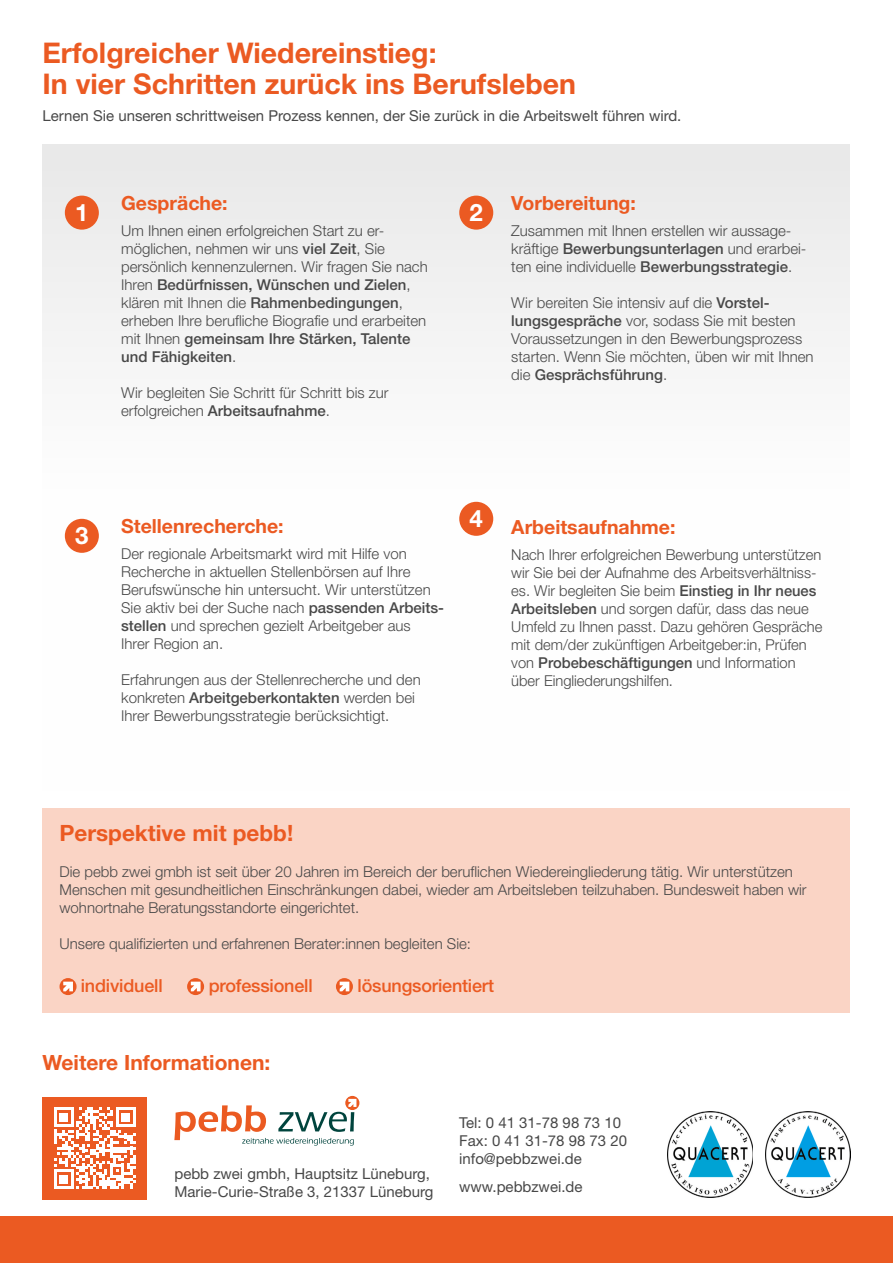
<style>
.page{position:relative;width:893px;height:1263px;background:#fff}
.page>*{position:absolute;margin:0;border:0;box-sizing:border-box;transform-origin:0 0}
.t1{font:700 28.5px/31.5px "Helvetica Neue LT Std";color:#eb5a22}
.t2{font:700 24px "Helvetica Neue LT Std";color:#fff}
.t3{font:700 22.5px "Helvetica Neue LT Std";color:#eb5a22}
.t4{font:700 21px "Helvetica Neue LT Std";color:#eb5a22}
.t5{font:700 19.5px "Helvetica Neue LT Std";color:#eb5a22}
.t6{font:500 18px "Helvetica Neue LT Std";letter-spacing:-.01em;color:#eb5a22}
.t7{font:300 15px/18px "Helvetica Neue LT Std";color:#484848}
.t8{font:15px/18px "Helvetica Neue LT Std";color:#484848}
.s1{font-weight:500}
</style>
<div class="page">
<div style="left:0;top:1216px;width:893px;height:47px;background:#eb5a22"></div>
<div style="left:43px;top:1097px;width:104px;height:102px;background:#eb5a22"></div>
<svg style="left:54px;top:1107px;width:81px;height:82px"></svg>
<img style="left:765px;top:1111px;width:85px;height:86px">
<img style="left:668px;top:1112px;width:85px;height:85px">
<div style="left:43px;top:145px;width:807px;height:646px;background:linear-gradient(to bottom,#ededec,#fff)"></div>
<svg style="left:345px;top:1096px;width:14px;height:14px"></svg>
<svg style="left:174px;top:1099px;width:182px;height:46px"></svg>
<div style="left:43px;top:808px;width:807px;height:204px;background:#fad4c5"></div>
<div style="left:65px;top:196px;width:34px;height:34px;background:#eb5a22;border-radius:50%"></div>
<div style="left:459px;top:196px;width:34px;height:34px;background:#eb5a22;border-radius:50%"></div>
<div style="left:65px;top:519px;width:34px;height:34px;background:#eb5a22;border-radius:50%"></div>
<div style="left:459px;top:502px;width:34px;height:34px;background:#eb5a22;border-radius:50%"></div>
<svg style="left:60px;top:978px;width:17px;height:17px"></svg>
<svg style="left:63px;top:982px;width:10px;height:9px"></svg>
<svg style="left:187px;top:978px;width:17px;height:17px"></svg>
<svg style="left:191px;top:982px;width:10px;height:9px"></svg>
<svg style="left:336px;top:978px;width:17px;height:17px"></svg>
<svg style="left:340px;top:982px;width:9px;height:9px"></svg>
<h1 class="t1" style="left:43px;top:36px;width:535px">Erfolgreicher Wiedereinstieg:<br>In vier Schritten zurück ins Berufsleben</h1>
<p class="t8" style="left:43px;top:106px;width:640px">Lernen Sie unseren schrittweisen Prozess kennen, der Sie zurück in die Arbeitswelt führen wird.</p>
<h2 class="t2" style="left:75px;top:198px;width:15px">1</h2>
<h3 class="t5" style="left:121px;top:191px;width:108px">Gespräche:</h3>
<p class="t7" style="left:121px;top:221px;width:308px">Um Ihnen einen erfolgreichen Start zu er&shy;möglichen, nehmen wir uns <span class="s1">viel Zeit</span>, Sie persönlich kennenzulernen. Wir fragen Sie nach Ihren <span class="s1">Bedürfnissen, Wünschen und Zielen</span>, klären mit Ihnen die <span class="s1">Rahmenbedingungen</span>, erheben Ihre berufliche Biografie und erarbeiten mit Ihnen <span class="s1">gemeinsam Ihre Stärken, Talente und Fähigkeiten</span>.</p>
<p class="t7" style="left:121px;top:383px;width:269px">Wir begleiten Sie Schritt für Schritt bis zur erfolgreichen <span class="s1">Arbeitsaufnahme</span>.</p>
<h2 class="t2" style="left:470px;top:198px;width:15px">2</h2>
<h3 class="t5" style="left:511px;top:191px;width:126px">Vorbereitung:</h3>
<p class="t7" style="left:511px;top:221px;width:297px">Zusammen mit Ihnen erstellen wir aussage&shy;kräftige <span class="s1">Bewerbungsunterlagen</span> und erarbei&shy;ten eine individuelle <span class="s1">Bewerbungsstrategie</span>.</p>
<p class="t7" style="left:511px;top:293px;width:304px">Wir bereiten Sie intensiv auf die <span class="s1">Vorstel&shy;lungsgespräche</span> vor, sodass Sie mit besten Voraussetzungen in den Bewerbungsprozess starten. Wenn Sie möchten, üben wir mit Ihnen die <span class="s1">Gesprächsführung</span>.</p>
<h2 class="t2" style="left:75px;top:521px;width:15px">3</h2>
<h3 class="t5" style="left:121px;top:514px;width:164px">Stellenrecherche:</h3>
<p class="t7" style="left:121px;top:545px;width:324px">Der regionale Arbeitsmarkt wird mit Hilfe von Recherche in aktuellen Stellenbörsen auf Ihre Berufswünsche hin untersucht. Wir unterstützen Sie aktiv bei der Suche nach <span class="s1">passenden Arbeits&shy;stellen</span> und sprechen gezielt Arbeitgeber aus<br>Ihrer Region an.</p>
<p class="t7" style="left:121px;top:671px;width:301px">Erfahrungen aus der Stellenrecherche und den konkreten <span class="s1">Arbeitgeberkontakten</span> werden bei<br>Ihrer Bewerbungsstrategie berücksichtigt.</p>
<h2 class="t2" style="left:470px;top:504px;width:15px">4</h2>
<h3 class="t5" style="left:511px;top:515px;width:166px">Arbeitsaufnahme:</h3>
<p class="t7" style="left:511px;top:546px;width:312px">Nach Ihrer erfolgreichen Bewerbung unterstützen wir Sie bei der Aufnahme des Arbeitsverhältniss&shy;es. Wir begleiten Sie beim <span class="s1">Einstieg in Ihr neues Arbeitsleben</span> und sorgen dafür, dass das neue Umfeld zu Ihnen passt. Dazu gehören Gespräche mit dem/der zukünftigen Arbeitgeber:in, Prüfen von <span class="s1">Probebeschäftigungen</span> und Information über Eingliederungshilfen.</p>
<h3 class="t3" style="left:60px;top:819px;width:235px">Perspektive mit pebb!</h3>
<p class="t7" style="left:60px;top:862px;width:749px">Die pebb zwei gmbh ist seit über 20 Jahren im Bereich der beruflichen Wiedereingliederung tätig. Wir unterstützen<br>Menschen mit gesundheitlichen Einschränkungen dabei, wieder am Arbeitsleben teilzuhaben. Bundesweit haben wir wohnortnahe Beratungsstandorte eingerichtet.</p>
<p class="t7" style="left:60px;top:934px;width:413px">Unsere qualifizierten und erfahrenen Berater:innen begleiten Sie:</p>
<p class="t6" style="left:81px;top:975px;width:83px">individuell</p>
<p class="t6" style="left:209px;top:975px;width:105px">professionell</p>
<p class="t6" style="left:358px;top:975px;width:138px">lösungsorientiert</p>
<h3 class="t4" style="left:43px;top:1049px;width:229px">Weitere Informationen:</h3>
<p class="t8" style="left:174px;top:1164px;width:260px">pebb zwei gmbh, Hauptsitz Lüneburg,<br>Marie-Curie-Straße 3, 21337 Lüneburg</p>
<p class="t8" style="left:459px;top:1113px;width:169px">Tel: 0 41 31-78 98 73 10<br>Fax: 0 41 31-78 98 73 20 info@pebbzwei.de</p>
<p class="t8" style="left:459px;top:1177px;width:125px">www.pebbzwei.de</p>
</div>
